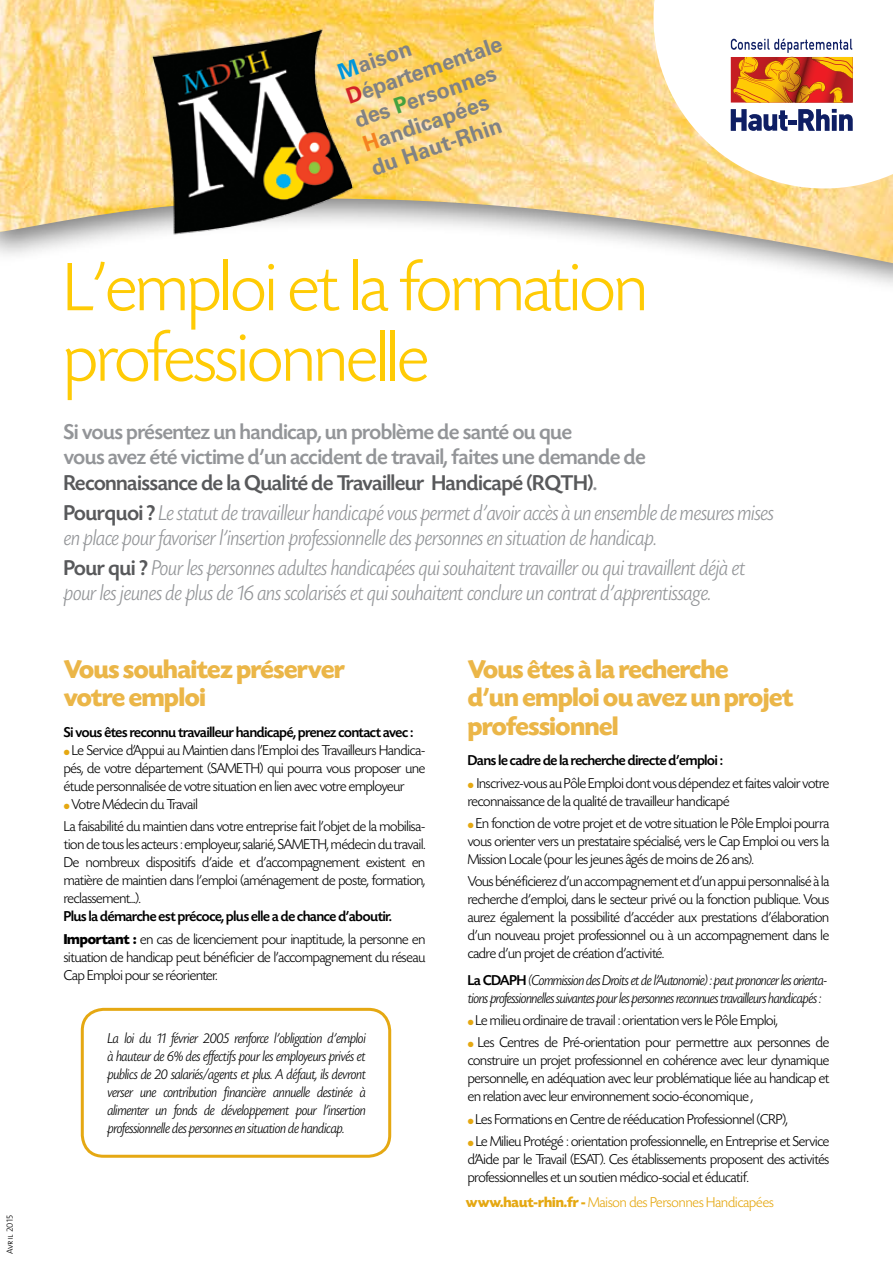
<style>
.page{position:relative;width:893px;height:1263px;background:#fff}
.page>*{position:absolute;margin:0;border:0;box-sizing:border-box;transform-origin:0 0}
.t1{font:300 72px/70.5px "Today SHOP";letter-spacing:-.01em;color:#ffcb05}
.t2{font:700 27px/28.5px "Today SHOP";letter-spacing:-.01em;color:#ebb648}
.t3{font:italic 300 22.5px/25.5px "Today SHOP";color:#939598}
.t4{font:500 22.5px/25.5px "Today SHOP";color:#939598}
.t5{font:700 21.75px/25.3px "Univers";color:#808285}
.t6{font:300 15px/18px "Today SHOP";letter-spacing:-.01em;color:#000;text-align:justify}
.t7{font:italic 300 15px/18px "Today SHOP";letter-spacing:-.02em;color:#000}
.t8{font:500 15px/22.2px "Today SHOP";letter-spacing:-.01em;color:#000}
.t9{font:300 15px "Today SHOP";color:#e5a812}
.t10{font:9px "The Sans Light Caps";color:#000}
.s1{color:#0095da}
.s2{color:#d2232a}
.s3{color:#44a13f}
.s4{color:#f58220}
.s5{color:#58595b}
.s6{font-weight:500;font-style:normal;color:#58595b}
.s7{color:#e5a812}
.s8{font-weight:700}
.s9{font-weight:300}
.s10{font-weight:500;font-style:normal}
</style>
<div class="page">
<img style="left:0;top:0;width:893px;height:263px">
<svg style="left:653px;top:0;width:240px;height:188px"></svg>
<svg style="left:731px;top:109px;width:122px;height:22px"></svg>
<svg style="left:731px;top:39px;width:122px;height:64px"></svg>
<img style="left:142px;top:20px;width:221px;height:218px">
<div style="left:81px;top:1008px;width:310px;height:150px;border:3px solid #e5a812;border-radius:21px"></div>
<p class="t10" style="left:2px;top:1254px;width:41px;rotate:-90deg">Avril 2015</p>
<h3 class="t5" style="left:335px;top:61px;width:165px;rotate:-19deg"><span class="s1">M</span>aison<br><span class="s2">D</span>épartementale des <span class="s3">P</span>ersonnes<br><span class="s4">H</span>andicapées du Haut-Rhin</h3>
<h1 class="t1" style="left:64px;top:255px;width:585px">L’emploi et la formation professionnelle</h1>
<h3 class="t4" style="left:64px;top:419px;width:583px">Si vous présentez un handicap, un problème de santé ou que<br>vous avez été victime d’un accident de travail, faites une demande de<br><span class="s5">Reconnaissance de la Qualité de Travailleur Handicapé (RQTH)</span>.</h3>
<h3 class="t3" style="left:64px;top:500px;width:712px"><span class="s6">Pourquoi ?</span>Le statut de travailleur handicapé vous permet d’avoir accès à un ensemble de mesures mises en place pour favoriser l’insertion professionnelle des personnes en situation de handicap.</h3>
<h3 class="t3" style="left:64px;top:556px;width:683px"><span class="s6">Pour qui ?</span> Pour les personnes adultes handicapées qui souhaitent travailler ou qui travaillent déjà et pour les jeunes de plus de 16 ans scolarisés et qui souhaitent conclure un contrat d’apprentissage.</h3>
<h2 class="t2" style="left:64px;top:656px;width:283px">Vous souhaitez préserver votre emploi</h2>
<p class="t8" style="left:64px;top:721px;width:351px">Si vous êtes reconnu travailleur handicapé, prenez contact avec :</p>
<p class="t6" style="left:64px;top:742px;width:363px"><span class="s7">●</span> Le Service d’Appui au Maintien dans l’Emploi des Travailleurs Handica&shy;pés, de votre département (SAMETH) qui pourra vous proposer une étude personnalisée de votre situation en lien avec votre employeur</p>
<p class="t6" style="left:64px;top:794px;width:363px;line-height:22.2px"><span class="s7">●</span> Votre Médecin du Travail<br>La faisabilité du maintien dans votre entreprise fait l’objet de la mobilisa-</p>
<p class="t6" style="left:64px;top:836px;width:363px">tion de tous les acteurs : employeur, salarié, SAMETH, médecin du travail.<br>De nombreux dispositifs d’aide et d’accompagnement existent en matière de maintien dans l’emploi (aménagement de poste, formation, reclassement...).</p>
<p class="t8" style="left:64px;top:906px;width:363px">Plus la démarche est précoce, plus elle a de chance d’aboutir.<br><span class="s8">Important :</span> <span class="s9">en cas de licenciement pour inaptitude, la personne en</span></p>
<p class="t6" style="left:64px;top:948px;width:363px">situation de handicap peut bénéficier de l’accompagnement du réseau<br>Cap Emploi pour se réorienter.</p>
<p class="t7" style="left:107px;top:1029px;width:260px;text-align:justify">La loi du 11 février 2005 renforce l’obligation d’emploi à hauteur de 6% des effectifs pour les employeurs privés et publics de 20 salariés/agents et plus. A défaut, ils devront verser une contribution financière annuelle destinée à alimenter un fonds de développement pour l’insertion professionnelle des personnes en situation de handicap.</p>
<h2 class="t2" style="left:468px;top:656px;width:327px">Vous êtes à la recherche<br>d’un emploi ou avez un projet professionnel</h2>
<p class="t8" style="left:468px;top:750px;width:257px">Dans le cadre de la recherche directe d’emploi :</p>
<p class="t6" style="left:468px;top:774px;width:363px"><span class="s7">●</span> Inscrivez-vous au Pôle Emploi dont vous dépendez et faites valoir votre reconnaissance de la qualité de travailleur handicapé</p>
<p class="t6" style="left:468px;top:815px;width:363px"><span class="s7">●</span> En fonction de votre projet et de votre situation le Pôle Emploi pourra vous orienter vers un prestataire spécialisé, vers le Cap Emploi ou vers la Mission Locale (pour les jeunes âgés de moins de 26 ans).</p>
<p class="t6" style="left:468px;top:873px;width:363px">Vous bénéficierez d’un accompagnement et d’un appui personnalisé à la recherche d’emploi, dans le secteur privé ou la fonction publique. Vous aurez également la possibilité d’accéder aux prestations d’élaboration d’un nouveau projet professionnel ou à un accompagnement dans le cadre d’un projet de création d’activité.</p>
<p class="t7" style="left:468px;top:971px;width:361px"><span class="s10">La CDAPH</span> (Commission des Droits et de l’Autonomie) : peut prononcer les orienta&shy;tions professionnelles suivantes pour les personnes reconnues travailleurs handicapés :</p>
<p class="t6" style="left:468px;top:1012px;width:311px"><span class="s7">●</span> Le milieu ordinaire de travail : orientation vers le Pôle Emploi,</p>
<p class="t6" style="left:468px;top:1034px;width:363px"><span class="s7">●</span> Les Centres de Pré-orientation pour permettre aux personnes de construire un projet professionnel en cohérence avec leur dynamique personnelle, en adéquation avec leur problématique liée au handicap et en relation avec leur environnement socio-économique ,</p>
<p class="t6" style="left:468px;top:1110px;width:321px"><span class="s7">●</span> Les Formations en Centre de rééducation Professionnel (CRP),</p>
<p class="t6" style="left:468px;top:1132px;width:363px"><span class="s7">●</span> Le Milieu Protégé : orientation professionnelle, en Entreprise et Service d’Aide par le Travail (ESAT). Ces établissements proposent des activités professionnelles et un soutien médico-social et éducatif.</p>
<p class="t9" style="left:466px;top:1194px;width:309px"><span class="s8">www.haut-rhin.fr -</span> Maison des Personnes Handicapées</p>
</div>
